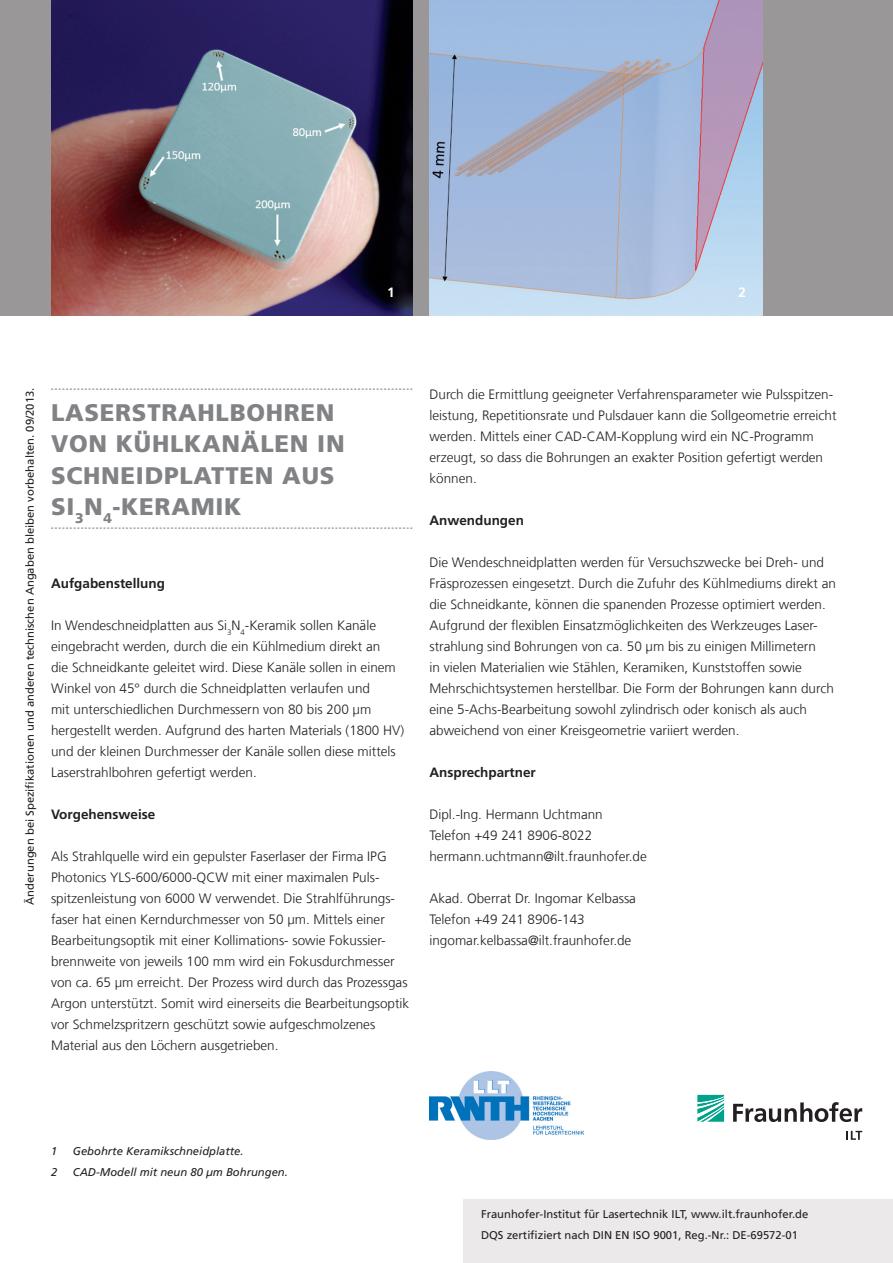
<style>
.page{position:relative;width:893px;height:1263px;background:#fff}
.page>*{position:absolute;margin:0;border:0;box-sizing:border-box;transform-origin:0 0}
.t1{font:900 24px/31.5px "Frutiger LT Com";letter-spacing:.03em;color:#808285}
.t2{font:300 13.5px/21px "Frutiger LT Com";color:#231f20}
.t3{font:700 13.5px "Frutiger LT Com";color:#231f20}
.t4{font:700 13.5px "Frutiger LT Com";color:#fff}
.t5{font:11.25px/21px "Frutiger LT Com";color:#231f20}
.t6{font:italic 11.25px "Frutiger LT Com";color:#231f20}
</style>
<div class="page">
<div style="left:0;top:0;width:893px;height:315px;background:#999798"></div>
<img style="left:51px;top:0;width:361px;height:315px">
<img style="left:429px;top:0;width:334px;height:315px">
<svg style="left:51px;top:389px;width:361px;height:1px"></svg>
<svg style="left:51px;top:528px;width:361px;height:1px"></svg>
<div style="left:463px;top:1199px;width:430px;height:64px;background:#ece9ea"></div>
<img style="left:429px;top:1071px;width:155px;height:68px">
<svg style="left:697px;top:1095px;width:27px;height:27px"></svg>
<svg style="left:733px;top:1102px;width:129px;height:20px"></svg>
<svg style="left:847px;top:1131px;width:15px;height:9px"></svg>
<p class="t4" style="left:387px;top:284px;width:9px">1</p>
<p class="t4" style="left:739px;top:284px;width:9px">2</p>
<p class="t5" style="left:20px;top:905px;width:518px;rotate:-90deg">Änderungen bei Spezifikationen und anderen technischen Angaben bleiben vorbehalten. 09/2013.</p>
<h1 class="t1" style="left:51px;top:397px;width:295px">LASERSTRAHLBOHREN<br>VON KÜHLKANÄLEN IN<br>SCHNEIDPLATTEN AUS<br>SI<sub>3</sub>N <sub>4</sub>-KERAMIK</h1>
<p class="t3" style="left:51px;top:575px;width:116px">Aufgabenstellung</p>
<p class="t2" style="left:51px;top:615px;width:355px">In Wendeschneidplatten aus Si<sub>3</sub>N<sub>4</sub>-Keramik sollen Kanäle eingebracht werden, durch die ein Kühlmedium direkt an<br>die Schneidkante geleitet wird. Diese Kanäle sollen in einem Winkel von 45° durch die Schneidplatten verlaufen und<br>mit unterschiedlichen Durchmessern von 80 bis 200 µm hergestellt werden. Aufgrund des harten Materials (1800 HV) und der kleinen Durchmesser der Kanäle sollen diese mittels Laserstrahlbohren gefertigt werden.</p>
<p class="t3" style="left:51px;top:806px;width:106px">Vorgehensweise</p>
<p class="t2" style="left:51px;top:846px;width:360px">Als Strahlquelle wird ein gepulster Faserlaser der Firma IPG Photonics YLS-600/6000-QCW mit einer maximalen Puls&shy;spitzenleistung von 6000 W verwendet. Die Strahlführungs&shy;faser hat einen Kerndurchmesser von 50 µm. Mittels einer Bearbeitungsoptik mit einer Kollimations- sowie Fokussier&shy;brennweite von jeweils 100 mm wird ein Fokusdurchmesser von ca. 65 µm erreicht. Der Prozess wird durch das Prozessgas Argon unterstützt. Somit wird einerseits die Bearbeitungsoptik vor Schmelzspritzern geschützt sowie aufgeschmolzenes Material aus den Löchern ausgetrieben.</p>
<p class="t2" style="left:429px;top:384px;width:409px">Durch die Ermittlung geeigneter Verfahrensparameter wie Pulsspitzen&shy;leistung, Repetitionsrate und Pulsdauer kann die Sollgeometrie erreicht werden. Mittels einer CAD-CAM-Kopplung wird ein NC-Programm erzeugt, so dass die Bohrungen an exakter Position gefertigt werden können.</p>
<p class="t3" style="left:429px;top:512px;width:96px">Anwendungen</p>
<p class="t2" style="left:429px;top:552px;width:408px">Die Wendeschneidplatten werden für Versuchszwecke bei Dreh- und Fräsprozessen eingesetzt. Durch die Zufuhr des Kühlmediums direkt an die Schneidkante, können die spanenden Prozesse optimiert werden.<br>Aufgrund der flexiblen Einsatzmöglichkeiten des Werkzeuges Laser&shy;strahlung sind Bohrungen von ca. 50 µm bis zu einigen Millimetern<br>in vielen Materialien wie Stählen, Keramiken, Kunststoffen sowie Mehrschichtsystemen herstellbar. Die Form der Bohrungen kann durch eine 5-Achs-Bearbeitung sowohl zylindrisch oder konisch als auch abweichend von einer Kreisgeometrie variiert werden.</p>
<p class="t3" style="left:429px;top:764px;width:108px">Ansprechpartner</p>
<p class="t2" style="left:429px;top:804px;width:219px">Dipl.-Ing. Hermann Uchtmann<br>Telefon +49 241 8906-8022 hermann.uchtmann@ilt.fraunhofer.de</p>
<p class="t2" style="left:429px;top:888px;width:208px">Akad. Oberrat Dr. Ingomar Kelbassa<br>Telefon +49 241 8906-143 ingomar.kelbassa@ilt.fraunhofer.de</p>
<p class="t6" style="left:51px;top:1145px;width:8px">1</p>
<p class="t6" style="left:73px;top:1145px;width:172px">Gebohrte Keramikschneidplatte.</p>
<p class="t6" style="left:51px;top:1166px;width:8px">2</p>
<p class="t6" style="left:73px;top:1166px;width:217px">CAD-Modell mit neun 80 µm Bohrungen.</p>
<p class="t5" style="left:481px;top:1204px;width:329px">Fraunhofer-Institut für Lasertechnik ILT, www.ilt.fraunhofer.de<br>DQS zertifiziert nach DIN EN ISO 9001, Reg.-Nr.: DE-69572-01</p>
</div>
